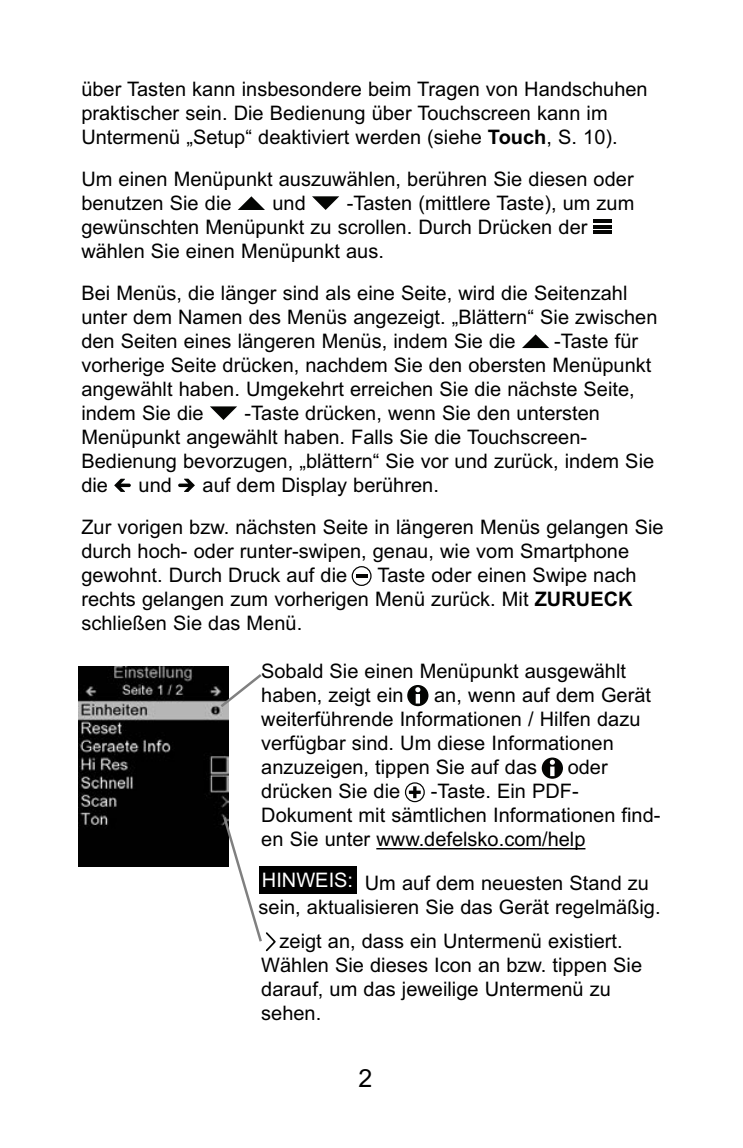
<style>
.page{position:relative;width:743px;height:1148px;background:#fff}
.page>*{position:absolute;margin:0;border:0;box-sizing:border-box;transform-origin:0 0}
.t1{font:25px "Arial";color:#000}
.t2{font:20px/24px "Arial";color:#000}
.t3{font:20px "Arial";color:#fff}
.s1{font-weight:700}
</style>
<div class="page">
<svg style="left:238px;top:196px;width:27px;height:14px"></svg>
<svg style="left:312px;top:196px;width:27px;height:14px"></svg>
<hr style="left:593px;top:231px;width:19px;height:3px;background:#040503">
<hr style="left:593px;top:225px;width:19px;height:3px;background:#040503">
<hr style="left:593px;top:219px;width:19px;height:4px;background:#040503">
<svg style="left:522px;top:334px;width:27px;height:14px"></svg>
<svg style="left:210px;top:406px;width:27px;height:14px"></svg>
<svg style="left:114px;top:479px;width:17px;height:13px"></svg>
<svg style="left:178px;top:478px;width:17px;height:14px"></svg>
<div style="left:351px;top:566px;width:20px;height:20px;border:1px solid #050504;border-radius:50%"></div>
<svg style="left:356px;top:574px;width:11px;height:3px"></svg>
<img style="left:79px;top:666px;width:150px;height:200px">
<svg style="left:218px;top:671px;width:44px;height:38px"></svg>
<hr style="left:376px;top:848px;width:209px;height:1px;background:#000">
<div style="left:405px;top:782px;width:20px;height:20px;border:1px solid #050504;border-radius:50%"></div>
<svg style="left:409px;top:786px;width:11px;height:12px"></svg>
<svg style="left:541px;top:757px;width:22px;height:21px"></svg>
<svg style="left:221px;top:814px;width:55px;height:137px"></svg>
<svg style="left:407px;top:685px;width:21px;height:21px"></svg>
<div style="left:259px;top:866px;width:97px;height:27px;background:#000"></div>
<p class="t2" style="left:81px;top:77px;width:568px">über Tasten kann insbesondere beim Tragen von Handschuhen praktischer sein. Die Bedienung über Touchscreen kann im<br>Untermenü „Setup“ deaktiviert werden (siehe <span class="s1">Touch</span>, S. 10).</p>
<p class="t2" style="left:81px;top:167px;width:553px">Um einen Menüpunkt auszuwählen, berühren Sie diesen oder benutzen Sie die</p>
<p class="t2" style="left:81px;top:191px;width:554px;text-indent:265px">-Tasten (mittlere Taste), um zum gewünschten Menüpunkt zu scrollen. Durch Drücken der wählen Sie einen Menüpunkt aus.</p>
<p class="t2" style="left:81px;top:281px;width:577px">Bei Menüs, die länger sind als eine Seite, wird die Seitenzahl unter dem Namen des Menüs angezeigt. „Blättern“ Sie zwischen den Seiten eines längeren Menüs, indem Sie die</p>
<p class="t2" style="left:272px;top:191px;width:35px">und</p>
<p class="t2" style="left:81px;top:329px;width:571px;text-indent:472px">-Taste für vorherige Seite drücken, nachdem Sie den obersten Menüpunkt angewählt haben. Umgekehrt erreichen Sie die nächste Seite, indem Sie die</p>
<p class="t2" style="left:81px;top:401px;width:574px;text-indent:163px">-Taste drücken, wenn Sie den untersten Menüpunkt angewählt haben. Falls Sie die Touchscreen-Bedienung bevorzugen, „blättern“ Sie vor und zurück, indem Sie die</p>
<p class="t2" style="left:81px;top:464px;width:583px;line-height:42px;text-indent:121px">auf dem Display berühren.<br>Zur vorigen bzw. nächsten Seite in längeren Menüs gelangen Sie</p>
<p class="t2" style="left:81px;top:539px;width:549px">durch hoch- oder runter-swipen, genau, wie vom Smartphone gewohnt. Durch Druck auf die</p>
<p class="t2" style="left:139px;top:473px;width:35px">und</p>
<p class="t2" style="left:81px;top:563px;width:556px;text-indent:296px">Taste oder einen Swipe nach rechts gelangen zum vorherigen Menü zurück. Mit <span class="s1">ZURUECK </span>schließen Sie das Menü.</p>
<p class="t2" style="left:261px;top:659px;width:366px">Sobald Sie einen Menüpunkt ausgewählt haben, zeigt ein</p>
<p class="t2" style="left:261px;top:683px;width:391px;text-indent:173px">an, wenn auf dem Gerät weiterführende Informationen / Hilfen dazu verfügbar sind. Um diese Informationen anzuzeigen, tippen Sie auf das</p>
<p class="t2" style="left:567px;top:755px;width:42px">oder</p>
<p class="t2" style="left:261px;top:779px;width:140px">drücken Sie die</p>
<p class="t2" style="left:261px;top:779px;width:401px;text-indent:170px">-Taste. Ein PDF-<br>Dokument mit sämtlichen Informationen find&shy;en Sie unter www.defelsko.com/help</p>
<p class="t3" style="left:262px;top:868px;width:93px">HINWEIS:</p>
<p class="t2" style="left:258px;top:871px;width:403px;text-indent:106px">Um auf dem neuesten Stand zu sein, aktualisieren Sie das Gerät regelmäßig.</p>
<p class="t2" style="left:261px;top:929px;width:382px;text-indent:18px">zeigt an, dass ein Untermenü existiert.<br>Wählen Sie dieses Icon an bzw. tippen Sie darauf, um das jeweilige Untermenü zu sehen.</p>
<p class="t1" style="left:358px;top:1063px;width:15px">2</p>
</div>
